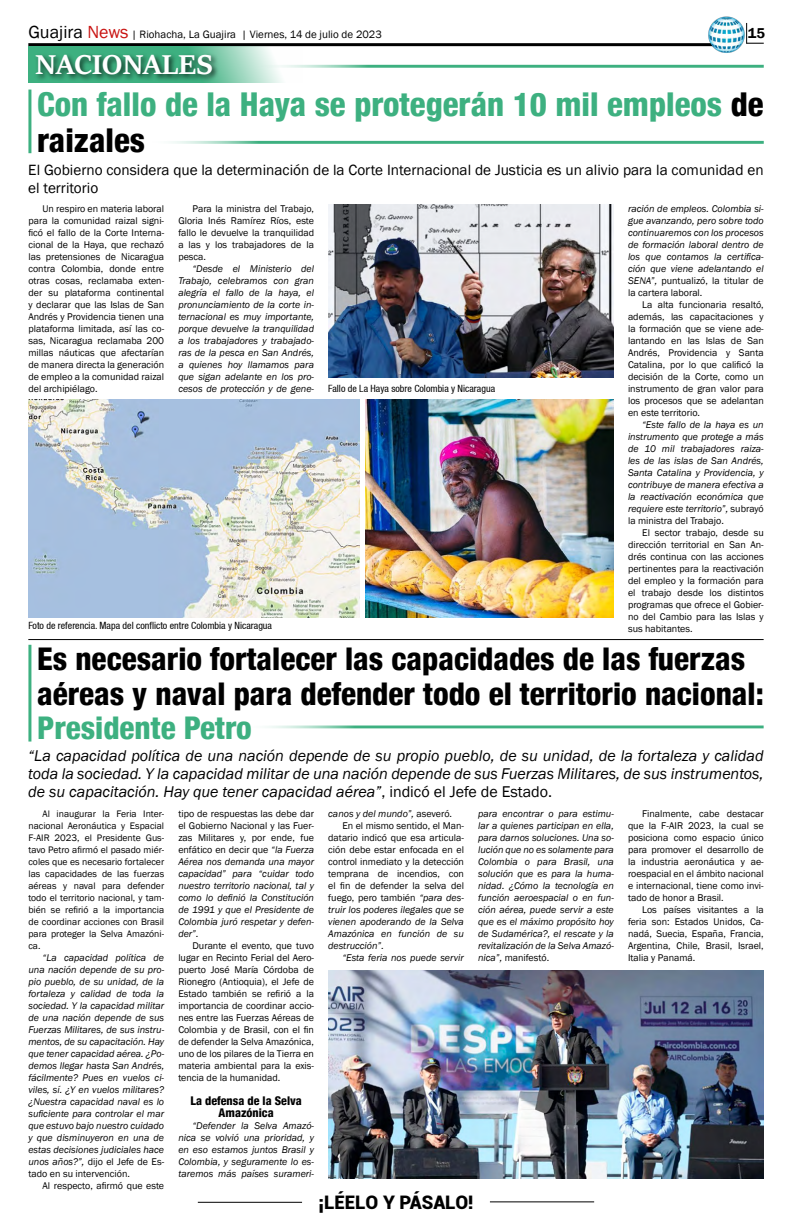
<style>
.page{position:relative;width:792px;height:1224px;background:#fff}
.page>*{position:absolute;margin:0;border:0;box-sizing:border-box;transform-origin:0 0}
.t1{font:800 condensed 32.8px/36px "Helvetica 87";color:#3db080}
.t2{font:800 condensed 31.3px/34.3px "Helvetica 87";color:#000}
.t3{font:800 condensed 31.3px "Helvetica 87";color:#3db080}
.t4{font:700 30px "Sitka Heading";color:#fff}
.t5{font:900 18.7px "Roboto";color:#000}
.t6{font:italic 16px/18px "Franklin Gothic";color:#000;text-align:justify}
.t7{font:15.2px/17.2px "Franklin Gothic";color:#000}
.t8{font:600 14.7px "Franklin Gothic";color:#000}
.t9{font:800 condensed 12px/12px "Helvetica 87";color:#000;text-align:center}
.t10{font:11px "Franklin Gothic";color:#000}
.t11{font:italic 10px/12px "Franklin Gothic";color:#000;text-align:justify}
.t12{font:10px/12px "Franklin Gothic";color:#000;text-align:justify}
.t13{font:condensed 10px "Helvetica 57";color:#000}
.t14{font:9.7px/12px "Franklin Gothic";color:#000;text-align:justify}
.s1{font-size:18px}
.s2{font-size:18px;color:#c91311}
.s3{color:#000}
.s4{font-style:normal}
.s5{font-style:italic}
</style>
<div class="page">
<hr style="left:198px;top:1202px;width:104px;height:1px;background:#000">
<hr style="left:490px;top:1201px;width:104px;height:1px;background:#000">
<hr style="left:28px;top:43px;width:688px;height:3px;background:#000">
<img style="left:708px;top:16px;width:37px;height:37px">
<svg style="left:746px;top:23px;width:18px;height:21px"></svg>
<svg style="left:28px;top:46px;width:275px;height:37px"></svg>
<div style="left:33px;top:52px;width:186px;height:30px;background:#000;opacity:.75"></div>
<hr style="left:254px;top:65px;width:510px;height:3px;background:#3db080">
<hr style="left:145px;top:141px;width:619px;height:3px;background:#3db080">
<hr style="left:242px;top:725px;width:522px;height:3px;background:#3db080">
<hr style="left:28px;top:90px;width:3px;height:63px;background:#3db080">
<hr style="left:28px;top:645px;width:3px;height:97px;background:#3db080">
<hr style="left:28px;top:639px;width:736px;height:1px;background:#000">
<img style="left:328px;top:205px;width:286px;height:173px">
<img style="left:28px;top:399px;width:331px;height:219px">
<img style="left:366px;top:399px;width:248px;height:219px">
<img style="left:328px;top:970px;width:436px;height:208px">
<p class="t10" style="left:28px;top:28px;width:355px"><span class="s1">Guajira</span> <span class="s2">News</span> | Riohacha, La Guajira | Viernes, 14 de julio de 2023</p>
<h3 class="t8" style="left:748px;top:24px;width:19px">15</h3>
<h3 class="t4" style="left:35px;top:42px;width:179px">NACIONALES</h3>
<h1 class="t1" style="left:37px;top:86px;width:728px">Con fallo de la Haya se protegerán 10 mil empleos <span class="s3">de raizales</span></h1>
<h3 class="t7" style="left:28px;top:162px;width:737px">El Gobierno considera que la determinación de la Corte Internacional de Justicia es un alivio para la comunidad en el territorio</h3>
<p class="t12" style="left:28px;top:203px;width:137px;text-indent:14px">Un respiro en materia laboral para la comunidad raizal signi&shy;ficó el fallo de la Corte Interna&shy;cional de la Haya, que rechazó las pretensiones de Nicaragua contra Colombia, donde entre otras cosas, reclamaba exten&shy;der su plataforma continental y declarar que las Islas de San Andrés y Providencia tienen una plataforma limitada, así las co&shy;sas, Nicaragua reclamaba 200 millas náuticas que afectarían de manera directa la generación de empleo a la comunidad raizal del archipiélago.</p>
<p class="t12" style="left:178px;top:203px;width:137px;text-indent:14px">Para la ministra del Trabajo, Gloria Inés Ramírez Ríos, este fallo le devuelve la tranquilidad a las y los trabajadores de la pesca.</p>
<p class="t11" style="left:178px;top:263px;width:137px;text-indent:14px">“Desde el Ministerio del Trabajo, celebramos con gran alegría el fallo de la haya, el pronunciamiento de la corte in&shy;ternacional es muy importante, porque devuelve la tranquilidad a los trabajadores y trabajado&shy;ras de la pesca en San Andrés, a quienes hoy llamamos para que sigan adelante en los pro&shy;cesos de protección y de gene-</p>
<p class="t13" style="left:328px;top:383px;width:168px">Fallo de La Haya sobre Colombia y Nicaragua</p>
<p class="t13" style="left:28px;top:620px;width:245px">Foto de referencia. Mapa del conflicto entre Colombia y Nicaragua</p>
<p class="t11" style="left:628px;top:203px;width:137px">ración de empleos. Colombia si&shy;gue avanzando, pero sobre todo continuaremos con los procesos de formación laboral dentro de los que contamos la certifica&shy;ción que viene adelantando el SENA”, <span class="s4">puntualizó, la titular de la cartera laboral.</span></p>
<p class="t12" style="left:628px;top:299px;width:137px;text-indent:14px">La alta funcionaria resaltó, además, las capacitaciones y la formación que se viene ade&shy;lantando en las Islas de San Andrés, Providencia y Santa Catalina, por lo que calificó la decisión de la Corte, como un instrumento de gran valor para los procesos que se adelantan en este territorio.</p>
<p class="t11" style="left:628px;top:419px;width:137px;text-indent:14px">“Este fallo de la haya es un instrumento que protege a más de 10 mil trabajadores raiza&shy;les de las islas de San Andrés, Santa Catalina y Providencia, y contribuye de manera efectiva a la reactivación económica que requiere este territorio”, <span class="s4">subrayó la ministra del Trabajo.</span></p>
<p class="t12" style="left:628px;top:527px;width:137px;text-indent:14px">El sector trabajo, desde su dirección territorial en San An&shy;drés continua con las acciones pertinentes para la reactivación del empleo y la formación para el trabajo desde los distintos programas que ofrece el Gobier&shy;no del Cambio para las Islas y sus habitantes.</p>
<h2 class="t2" style="left:37px;top:642px;width:728px">Es necesario fortalecer las capacidades de las fuerzas aéreas y naval para defender todo el territorio nacional:</h2>
<h2 class="t3" style="left:37px;top:708px;width:216px">Presidente Petro</h2>
<p class="t6" style="left:28px;top:747px;width:737px">“La capacidad política de una nación depende de su propio pueblo, de su unidad, de la fortaleza y calidad toda la sociedad. Y la capacidad militar de una nación depende de sus Fuerzas Militares, de sus instrumentos, de su capacitación. Hay que tener capacidad aérea”<span class="s4">, indicó el Jefe de Estado.</span></p>
<p class="t14" style="left:28px;top:808px;width:137px;text-indent:14px">Al inaugurar la Feria Inter&shy;nacional Aeronáutica y Espacial F-AIR 2023, el Presidente Gus&shy;tavo Petro afirmó el pasado miér&shy;coles que es necesario fortalecer las capacidades de las fuerzas aéreas y naval para defender todo el territorio nacional, y tam&shy;bién se refirió a la importancia de coordinar acciones con Brasil para proteger la Selva Amazóni&shy;ca.</p>
<p class="t11" style="left:28px;top:951px;width:137px;text-indent:14px">“La capacidad política de una nación depende de su pro&shy;pio pueblo, de su unidad, de la fortaleza y calidad de toda la sociedad. Y la capacidad militar de una nación depende de sus Fuerzas Militares, de sus instru&shy;mentos, de su capacitación. Hay que tener capacidad aérea. ¿Po&shy;demos llegar hasta San Andrés, fácilmente? Pues en vuelos ci&shy;viles, sí. ¿Y en vuelos militares? ¿Nuestra capacidad naval es lo suficiente para controlar el mar que estuvo bajo nuestro cuidado y que disminuyeron en una de estas decisiones judiciales hace unos años?”, <span class="s4">dijo el Jefe de Es&shy;tado en su intervención.</span></p>
<p class="t12" style="left:43px;top:1179px;width:123px">Al respecto, afirmó que este</p>
<p class="t11" style="left:178px;top:808px;width:137px"><span class="s4">tipo de respuestas las debe dar el Gobierno Nacional y las Fuer&shy;zas Militares y, por ende, fue enfático en decir que</span> “la Fuerza Aérea nos demanda una mayor capacidad” para “cuidar todo nuestro territorio nacional, tal y como lo definió la Constitución de 1991 y que el Presidente de Colombia juró respetar y defen&shy;der”.</p>
<p class="t12" style="left:178px;top:940px;width:137px;text-indent:14px">Durante el evento, que tuvo lugar en Recinto Ferial del Aero&shy;puerto José María Córdoba de Rionegro (Antioquia), el Jefe de Estado también se refirió a la importancia de coordinar accio&shy;nes entre las Fuerzas Aéreas de Colombia y de Brasil, con el fin de defender la Selva Amazónica, uno de los pilares de la Tierra en materia ambiental para la exis&shy;tencia de la humanidad.</p>
<p class="t9" style="left:191px;top:1094px;width:113px">La defensa de la Selva<br>Amazónica</p>
<p class="t11" style="left:178px;top:1120px;width:137px;text-indent:14px">“Defender la Selva Amazó&shy;nica se volvió una prioridad, y en eso estamos juntos Brasil y Colombia, y seguramente lo es&shy;taremos más países surameri-</p>
<p class="t11" style="left:328px;top:808px;width:125px">canos y del mundo”, <span class="s4">aseveró.</span></p>
<p class="t12" style="left:342px;top:820px;width:123px">En el mismo sentido, el Man-</p>
<p class="t12" style="left:328px;top:832px;width:137px">datario indicó que esa articula-</p>
<p class="t12" style="left:328px;top:844px;width:137px">ción debe estar enfocada en el</p>
<p class="t12" style="left:328px;top:856px;width:137px">control inmediato y la detección</p>
<p class="t12" style="left:328px;top:868px;width:137px">temprana de incendios, con</p>
<p class="t12" style="left:328px;top:880px;width:137px">el fin de defender la selva del</p>
<p class="t12" style="left:328px;top:892px;width:137px">fuego, pero también <span class="s5">“para des-</span></p>
<p class="t11" style="left:328px;top:904px;width:137px">truir los poderes ilegales que se</p>
<p class="t11" style="left:328px;top:916px;width:137px">vienen apoderando de la Selva</p>
<p class="t11" style="left:328px;top:928px;width:137px">Amazónica en función de su</p>
<p class="t11" style="left:328px;top:940px;width:57px">destrucción”.</p>
<p class="t11" style="left:342px;top:952px;width:123px">“Esta feria nos puede servir</p>
<p class="t11" style="left:478px;top:808px;width:137px">para encontrar o para estimu&shy;lar a quienes participan en ella, para darnos soluciones. Una so&shy;lución que no es solamente para Colombia o para Brasil, una solución que es para la huma&shy;nidad. ¿Cómo la tecnología en función aeroespacial o en fun&shy;ción aérea, puede servir a este que es el máximo propósito hoy de Sudamérica?, el rescate y la revitalización de la Selva Amazó&shy;nica”, <span class="s4">manifestó.</span></p>
<p class="t12" style="left:628px;top:808px;width:137px;text-indent:14px">Finalmente, cabe destacar que la F-AIR 2023, la cual se posiciona como espacio único para promover el desarrollo de la industria aeronáutica y ae&shy;roespacial en el ámbito nacional e internacional, tiene como invi&shy;tado de honor a Brasil.</p>
<p class="t12" style="left:628px;top:904px;width:137px;text-indent:14px">Los países visitantes a la feria son: Estados Unidos, Ca&shy;nadá, Suecia, España, Francia, Argentina, Chile, Brasil, Israel, Italia y Panamá.</p>
<h3 class="t5" style="left:318px;top:1189px;width:157px">¡LÉELO Y PÁSALO!</h3>
</div>
